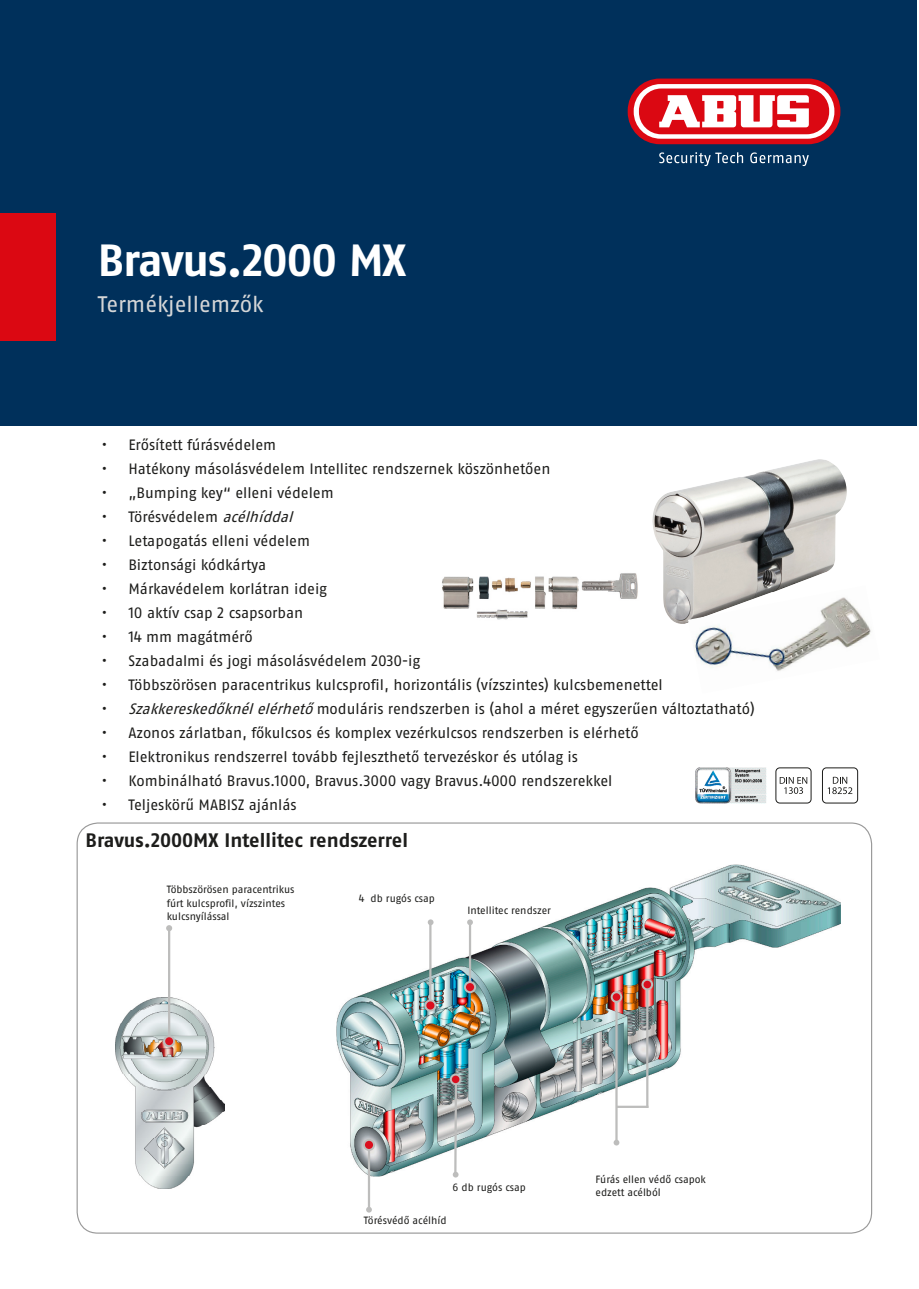
<style>
.page{position:relative;width:919px;height:1289px;background:#fff}
.page>*{position:absolute;margin:0;border:0;box-sizing:border-box;transform-origin:0 0}
.t1{font:700 45px "ABUS Fago Pro";letter-spacing:-.025em;color:#fff}
.t2{font:22.5px "ABUS Fago Pro";letter-spacing:-.005em;color:#d5d6d7}
.Artikelnummer{font:700 19.5px "ABUS Fago Pro";letter-spacing:-.005em;color:#1d1d1b}
.t3{font:15px "ABUS Fago Pro";letter-spacing:-.005em;color:#1d1d1b}
.t4{font:10.5px/13.5px "ABUS Fago Pro";letter-spacing:-.005em;color:#1d1d1b}
.s1{font-style:italic}
</style>
<div class="page">
<div style="left:0;top:0;width:916px;height:425px;background:#00305b"></div>
<div style="left:627px;top:79px;width:213px;height:65px;background:#db0812;border-radius:32px"></div>
<svg style="left:633px;top:84px;width:201px;height:55px;background:#fbebeb"></svg>
<div style="left:639px;top:88px;width:190px;height:46px;background:#db0812;border-radius:22px"></div>
<svg style="left:659px;top:95px;width:149px;height:32px"></svg>
<svg style="left:659px;top:152px;width:84px;height:14px"></svg>
<svg style="left:750px;top:152px;width:58px;height:14px"></svg>
<div style="left:0;top:213px;width:55px;height:127px;background:#db0812"></div>
<svg style="left:779px;top:777px;width:28px;height:17px"></svg>
<div style="left:775px;top:767px;width:36px;height:36px;border:1px solid #1d1d1b;border-radius:4px"></div>
<svg style="left:827px;top:776px;width:25px;height:18px"></svg>
<div style="left:822px;top:767px;width:35px;height:36px;border:1px solid #1d1d1b;border-radius:4px"></div>
<img style="left:695px;top:767px;width:71px;height:36px">
<img style="left:652px;top:459px;width:195px;height:165px">
<img style="left:115px;top:997px;width:109px;height:191px">
<hr style="left:168px;top:928px;width:2px;height:112px;background:#bdbdbc">
<svg style="left:166px;top:925px;width:6px;height:6px"></svg>
<div style="left:164px;top:1036px;width:10px;height:10px;background:#d91421;border-radius:50%"></div>
<div style="left:163px;top:1035px;width:12px;height:12px;border:2px solid #bdbdbc;border-radius:50%"></div>
<img style="left:336px;top:864px;width:504px;height:312px">
<hr style="left:469px;top:922px;width:2px;height:64px;background:#bdbdbc">
<svg style="left:467px;top:919px;width:6px;height:6px"></svg>
<div style="left:465px;top:982px;width:10px;height:10px;background:#da0e1e;border-radius:50%"></div>
<div style="left:464px;top:981px;width:12px;height:12px;border:2px solid #bdbdbc;border-radius:50%"></div>
<hr style="left:615px;top:1001px;width:2px;height:140px;background:#bdbdbc">
<div style="left:611px;top:992px;width:10px;height:9px;background:#da0e1e;border-radius:50%"></div>
<div style="left:610px;top:991px;width:12px;height:11px;border:2px solid #bdbdbc;border-radius:50%"></div>
<hr style="left:646px;top:988px;width:2px;height:119px;background:#bdbdbc">
<div style="left:642px;top:979px;width:10px;height:10px;background:#da0e1e;border-radius:50%"></div>
<div style="left:641px;top:978px;width:12px;height:12px;border:2px solid #bdbdbc;border-radius:50%"></div>
<svg style="left:613px;top:1139px;width:6px;height:6px"></svg>
<hr style="left:616px;top:1105px;width:32px;height:2px;background:#bdbdbc">
<svg style="left:452px;top:1084px;width:6px;height:93px"></svg>
<div style="left:451px;top:1074px;width:9px;height:10px;background:#da0e1e;border-radius:50%"></div>
<div style="left:450px;top:1073px;width:11px;height:12px;border:2px solid #bdbdbc;border-radius:50%"></div>
<hr style="left:429px;top:922px;width:2px;height:83px;background:#bdbdbc">
<div style="left:425px;top:1000px;width:10px;height:10px;background:#da0e1e;border-radius:50%"></div>
<div style="left:424px;top:999px;width:12px;height:12px;border:2px solid #bdbdbc;border-radius:50%"></div>
<svg style="left:427px;top:919px;width:6px;height:6px"></svg>
<hr style="left:368px;top:1145px;width:2px;height:64px;background:#bdbdbc">
<svg style="left:366px;top:1207px;width:6px;height:5px"></svg>
<div style="left:364px;top:1139px;width:10px;height:10px;background:#da0e1e;border-radius:50%"></div>
<div style="left:363px;top:1138px;width:12px;height:12px;border:2px solid #bdbdbc;border-radius:50%"></div>
<img style="left:442px;top:573px;width:196px;height:47px">
<img style="left:688px;top:585px;width:183px;height:86px">
<p class="t1" style="left:98px;top:233px;width:309px">Bravus.2000 MX</p>
<p class="t2" style="left:98px;top:290px;width:167px">Termékjellemzők</p>
<p class="t3" style="left:101px;top:436px;width:176px">• Erősített fúrásvédelem</p>
<p class="t3" style="left:101px;top:460px;width:450px">• Hatékony másolásvédelem Intellitec rendszernek köszönhetően</p>
<p class="t3" style="left:101px;top:484px;width:234px">• „Bumping key“ elleni védelem</p>
<p class="t3" style="left:101px;top:508px;width:197px">• Törésvédelem <span class="s1">acélhíddal</span></p>
<p class="t3" style="left:101px;top:532px;width:210px">• Letapogatás elleni védelem</p>
<p class="t3" style="left:101px;top:556px;width:166px">• Biztonsági kódkártya</p>
<p class="t3" style="left:101px;top:580px;width:227px">• Márkavédelem korlátran ideig</p>
<p class="t3" style="left:101px;top:604px;width:203px">• 10 aktív csap 2 csapsorban</p>
<p class="t3" style="left:101px;top:628px;width:153px">• 14 mm magátmérő</p>
<p class="t3" style="left:101px;top:652px;width:320px">• Szabadalmi és jogi másolásvédelem 2030-ig</p>
<p class="t3" style="left:101px;top:676px;width:563px">• Többszörösen paracentrikus kulcsprofil, horizontális (vízszintes) kulcsbemenettel</p>
<p class="t3" style="left:101px;top:700px;width:654px">• <span class="s1">Szakkereskedőknélelérhető</span>moduláris rendszerben is (ahol a méret egyszerűen változtatható)</p>
<p class="t3" style="left:101px;top:724px;width:539px">• Azonos zárlatban, főkulcsos és komplex vezérkulcsos rendszerben is elérhető</p>
<p class="t3" style="left:101px;top:748px;width:478px">• Elektronikus rendszerrel tovább fejleszthető tervezéskor és utólag is</p>
<p class="t3" style="left:101px;top:772px;width:512px">• Kombinálható Bravus.1000, Bravus.3000 vagy Bravus.4000 rendszerekkel</p>
<p class="t3" style="left:101px;top:796px;width:197px">• Teljeskörű MABISZ ajánlás</p>
<p class="Artikelnummer" style="left:86px;top:828px;width:324px">Bravus.2000MX Intellitec rendszerrel</p>
<p class="t4" style="left:167px;top:882px;width:129px">Többszörösen paracentrikus fúrt kulcsprofil, vízszintes kulcsnyílással</p>
<p class="t4" style="left:359px;top:891px;width:77px">4 db rugós csap</p>
<p class="t4" style="left:467px;top:903px;width:85px">Intellitec rendszer</p>
<p class="t4" style="left:452px;top:1180px;width:75px">6 db rugós csap</p>
<p class="t4" style="left:364px;top:1213px;width:84px">Törésvédő acélhíd</p>
<p class="t4" style="left:595px;top:1172px;width:112px;line-height:12.9px">Fúrás ellen védő csapok edzett acélból</p>
</div>
